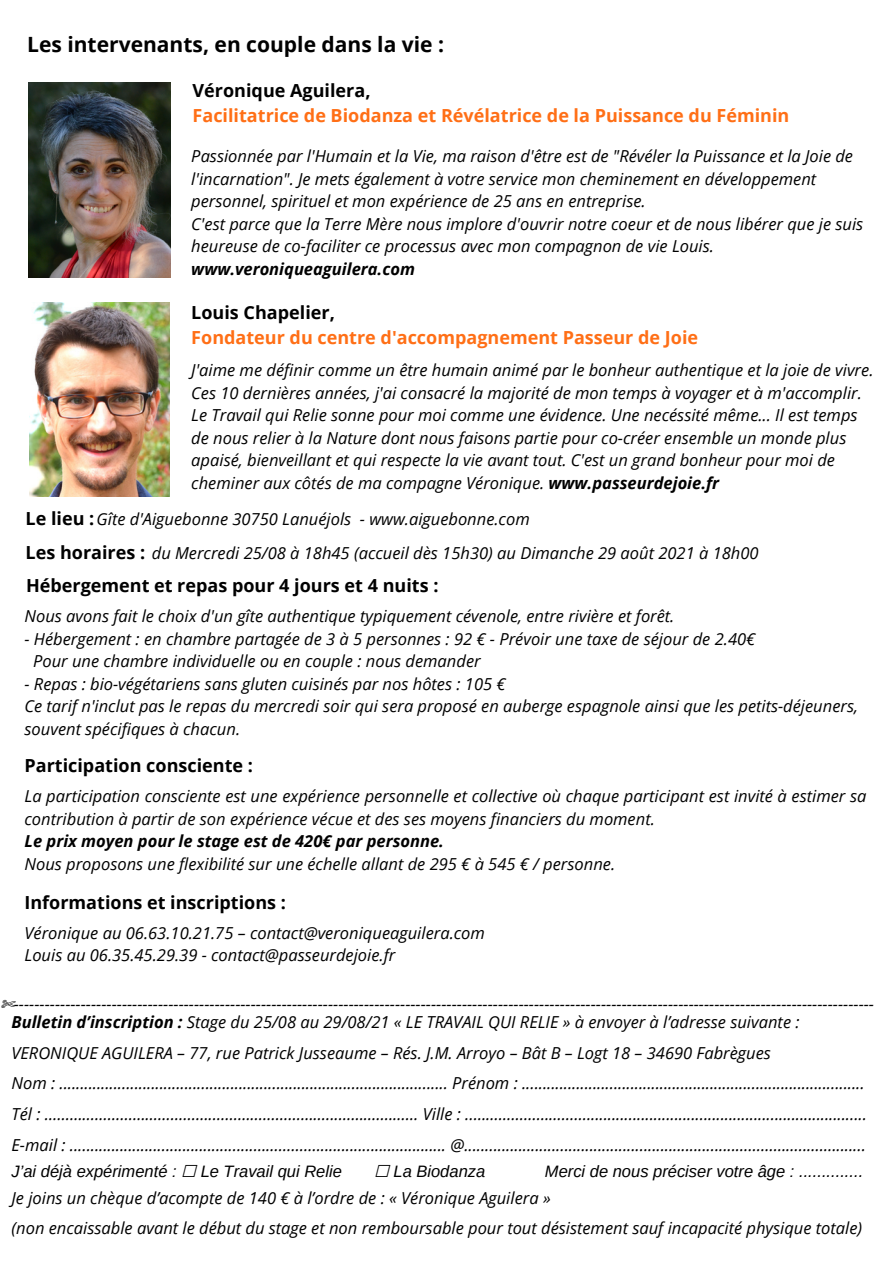
<style>
.page{position:relative;width:894px;height:1264px;background:#fff}
.page>*{position:absolute;margin:0;border:0;box-sizing:border-box;transform-origin:0 0}
.t1{font:700 21px "Open Sans";color:#000}
.t2{font:700 18px "Open Sans";color:#000}
.t3{font:700 18px "Open Sans";color:#ff6f16}
.t4{font:italic 16.5px/22.5px "Open Sans";color:#000}
.t5{font:italic 16.5px "Arimo";color:#000}
.t6{font:italic 700 16.5px "Open Sans";color:#000}
.s1{font-weight:700}
.s2{font-weight:700;font-style:normal;font-size:18px}
.s3{font-family:"DejaVu Sans"}
</style>
<div class="page">
<img style="left:29px;top:83px;width:142px;height:195px">
<img style="left:29px;top:302px;width:141px;height:195px">
<p class="t1" style="left:27px;top:29px;width:418px">Les intervenants, en couple dans la vie :</p>
<p class="t2" style="left:192px;top:77px;width:179px">Véronique Aguilera,</p>
<p class="t3" style="left:192px;top:102px;width:598px">Facilitatrice de Biodanza et Révélatrice de la Puissance du Féminin</p>
<p class="t4" style="left:191px;top:145px;width:663px">Passionnée par l'Humain et la Vie, ma raison d'être est de "Révéler la Puissance et la Joie de l'incarnation". Je mets également à votre service mon cheminement en développement personnel, spirituel et mon expérience de 25 ans en entreprise.</p>
<p class="t4" style="left:191px;top:212px;width:673px">C'est parce que la Terre Mère nous implore d'ouvrir notre coeur et de nous libérer que je suis heureuse de co-faciliter ce processus avec mon compagnon de vie Louis. <span class="s1">www.veroniqueaguilera.com</span></p>
<p class="t2" style="left:191px;top:300px;width:145px">Louis Chapelier,</p>
<p class="t3" style="left:191px;top:325px;width:508px">Fondateur du centre d'accompagnement Passeur de Joie</p>
<p class="t4" style="left:191px;top:358px;width:683px">J'aime me définir comme un être humain animé par le bonheur authentique et la joie de vivre.<br>Ces 10 dernières années, j'ai consacré la majorité de mon temps à voyager et à m'accomplir.<br>Le Travail qui Relie sonne pour moi comme une évidence. Une necéssité même... Il est temps de nous relier à la Nature dont nous faisons partie pour co-créer ensemble un monde plus apaisé, bienveillant et qui respecte la vie avant tout. C'est un grand bonheur pour moi de cheminer aux côtés de ma compagne Véronique. <span class="s1">www.passeurdejoie.fr</span></p>
<p class="t4" style="left:26px;top:508px;width:505px"><span class="s2">Le lieu :</span>Gîte d'Aiguebonne 30750 Lanuéjols - www.aiguebonne.com</p>
<p class="t4" style="left:26px;top:541px;width:734px"><span class="s2">Les horaires :</span> du Mercredi 25/08 à 18h45 (accueil dès 15h30) au Dimanche 29 août 2021 à 18h00</p>
<p class="t2" style="left:26px;top:573px;width:414px">Hébergement et repas pour 4 jours et 4 nuits :</p>
<p class="t4" style="left:25px;top:604px;width:651px">Nous avons fait le choix d'un gîte authentique typiquement cévenole, entre rivière et forêt.</p>
<p class="t4" style="left:25px;top:627px;width:732px">- Hébergement : en chambre partagée de 3 à 5 personnes : 92 € - Prévoir une taxe de séjour de 2.40€</p>
<p class="t4" style="left:33px;top:649px;width:449px">Pour une chambre individuelle ou en couple : nous demander</p>
<p class="t4" style="left:25px;top:672px;width:482px">- Repas : bio-végétariens sans gluten cuisinés par nos hôtes : 105 €</p>
<p class="t4" style="left:25px;top:694px;width:834px">Ce tarif n'inclut pas le repas du mercredi soir qui sera proposé en auberge espagnole ainsi que les petits-déjeuners,</p>
<p class="t4" style="left:25px;top:717px;width:217px">souvent spécifiques à chacun.</p>
<p class="t2" style="left:25px;top:753px;width:230px">Participation consciente :</p>
<p class="t4" style="left:25px;top:784px;width:843px">La participation consciente est une expérience personnelle et collective où chaque participant est invité à estimer sa contribution à partir de son expérience vécue et des ses moyens financiers du moment.</p>
<p class="t6" style="left:25px;top:829px;width:421px">Le prix moyen pour le stage est de 420€ par personne.</p>
<p class="t4" style="left:25px;top:852px;width:592px">Nous proposons une flexibilité sur une échelle allant de 295 € à 545 € / personne.</p>
<p class="t2" style="left:25px;top:890px;width:263px">Informations et inscriptions :</p>
<p class="t4" style="left:25px;top:920px;width:462px">Véronique au 06.63.10.21.75 – contact@veroniqueaguilera.com</p>
<p class="t4" style="left:25px;top:943px;width:372px">Louis au 06.35.45.29.39 - contact@passeurdejoie.fr</p>
<p class="t4" style="left:0;top:991px;width:875px"><span class="s3">✄</span>-----------------------------------------------------------------------------------------------------------------------------------------------------------------------</p>
<p class="t4" style="left:12px;top:1010px;width:789px"><span class="s1">Bulletin d’inscription :</span> Stage du 25/08 au 29/08/21 « LE TRAVAIL QUI RELIE » à envoyer à l’adresse suivante :</p>
<p class="t4" style="left:12px;top:1041px;width:760px">VERONIQUE AGUILERA – 77, rue Patrick Jusseaume – Rés. J.M. Arroyo – Bât B – Logt 18 – 34690 Fabrègues</p>
<p class="t4" style="left:12px;top:1067px;width:856px;line-height:30.6px">Nom : ............................................................................................. Prénom : ..................................................................................<br>Tél : ………………………………….………………………...………….…… Ville : ..………………………...................................................................</p>
<p class="t4" style="left:12px;top:1132px;width:855px">E-mail : ............................................……………............................... @.................................................................……………..……........</p>
<p class="t5" style="left:12px;top:1161px;width:332px">J’ai déjà expérimenté : <span class="s3">☐</span>Le Travail qui Relie</p>
<p class="t5" style="left:374px;top:1161px;width:113px"><span class="s3">☐</span>La Biodanza</p>
<p class="t5" style="left:544px;top:1161px;width:320px">Merci de nous préciser votre âge : ..............</p>
<p class="t4" style="left:12px;top:1186px;width:540px">Je joins un chèque d’acompte de 140 € à l’ordre de : « Véronique Aguilera »</p>
<p class="t4" style="left:12px;top:1216px;width:852px">(non encaissable avant le début du stage et non remboursable pour tout désistement sauf incapacité physique totale)</p>
</div>
